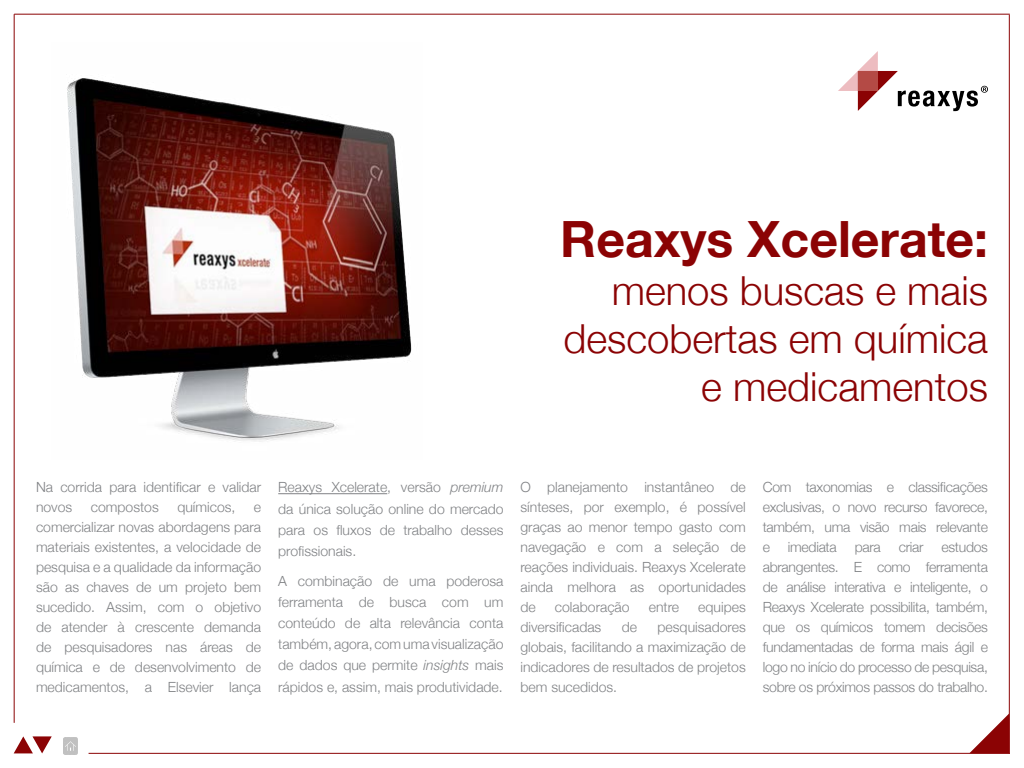
<style>
.page{position:relative;width:1024px;height:768px;background:#fff}
.page>*{position:absolute;margin:0;border:0;box-sizing:border-box;transform-origin:0 0}
.t1{font:700 50px "Helvetica Neue";color:#8b0304}
.t2{font:300 40px/48px "Helvetica Neue";color:#8b0304;text-align:right}
.t3{font:300 14px/20px "Helvetica Neue";color:#808285;text-align:justify}
.t4{font:300 14px "Helvetica Neue";letter-spacing:-.02em;color:#808285}
.s1{font-style:italic}
</style>
<div class="page">
<hr style="left:14px;top:14px;width:1px;height:709px;background:#8b0304">
<hr style="left:89px;top:753px;width:921px;height:1px;background:#8b0304">
<hr style="left:14px;top:14px;width:996px;height:1px;background:#8b0304">
<hr style="left:1009px;top:15px;width:1px;height:739px;background:#8b0304">
<svg style="left:969px;top:713px;width:40px;height:40px"></svg>
<svg style="left:838px;top:51px;width:150px;height:60px"></svg>
<hr style="left:278px;top:493px;width:109px;height:1px;background:#808285">
<img style="left:67px;top:78px;width:345px;height:364px">
<svg style="left:14px;top:736px;width:38px;height:17px"></svg>
<img style="left:63px;top:737px;width:14px;height:17px">
<h1 class="t1" style="left:560px;top:194px;width:429px">Reaxys Xcelerate:</h1>
<h2 class="t2" style="left:563px;top:264px;width:426px">menos buscas e mais descobertas em química e medicamentos</h2>
<p class="t3" style="left:36px;top:476px;width:227px">Na corrida para identificar e validar novos</p>
<p class="t3" style="left:91px;top:496px;width:69px">compostos</p>
<p class="t3" style="left:177px;top:496px;width:60px">químicos,</p>
<p class="t3" style="left:36px;top:496px;width:227px;text-indent:218px">e comercializar novas abordagens para materiais existentes, a velocidade de pesquisa e a qualidade da informação são as chaves de um projeto bem sucedido. Assim, com o objetivo de atender à crescente demanda de pesquisadores nas áreas de química e de desenvolvimento de medicamentos, a Elsevier lança</p>
<p class="t3" style="left:278px;top:476px;width:227px;line-height:21.2px">Reaxys Xcelerate, versão <span class="s1">premium </span>da única solução online do mercado para os fluxos de trabalho desses profissionais.</p>
<p class="t3" style="left:278px;top:569px;width:227px;line-height:21.2px">A combinação de uma poderosa ferramenta de busca com um conteúdo de alta relevância conta também, agora, com uma visualização de dados que permite <span class="s1">insights</span> mais rápidos e, assim, mais produtividade.</p>
<p class="t3" style="left:521px;top:476px;width:227px">O planejamento instantâneo de sínteses, por exemplo, é possível graças ao menor tempo gasto com navegação e com a seleção de reações individuais. Reaxys Xcelerate ainda melhora as oportunidades de</p>
<p class="t3" style="left:555px;top:596px;width:76px">colaboração</p>
<p class="t3" style="left:649px;top:596px;width:32px">entre</p>
<p class="t3" style="left:698px;top:596px;width:49px">equipes</p>
<p class="t3" style="left:521px;top:616px;width:82px">diversificadas</p>
<p class="t3" style="left:622px;top:616px;width:17px">de</p>
<p class="t3" style="left:521px;top:616px;width:227px;text-indent:137px">pesquisadores globais, facilitando a maximização de indicadores de resultados de projetos bem sucedidos.</p>
<p class="t3" style="left:763px;top:476px;width:227px">Com taxonomias e classificações exclusivas, o novo recurso favorece, também, uma visão mais relevante e</p>
<p class="t3" style="left:763px;top:537px;width:227px;text-indent:179px">estudos abrangentes. E como ferramenta de análise interativa e inteligente, o Reaxys Xcelerate possibilita, também, que os químicos tomem decisões fundamentadas de forma mais ágil e logo no início do processo de pesquisa, sobre os próximos passos do trabalho.</p>
<p class="t4" style="left:788px;top:536px;width:50px">imediata</p>
<p class="t3" style="left:855px;top:537px;width:28px">para</p>
<p class="t3" style="left:899px;top:537px;width:26px">criar</p>
</div>
